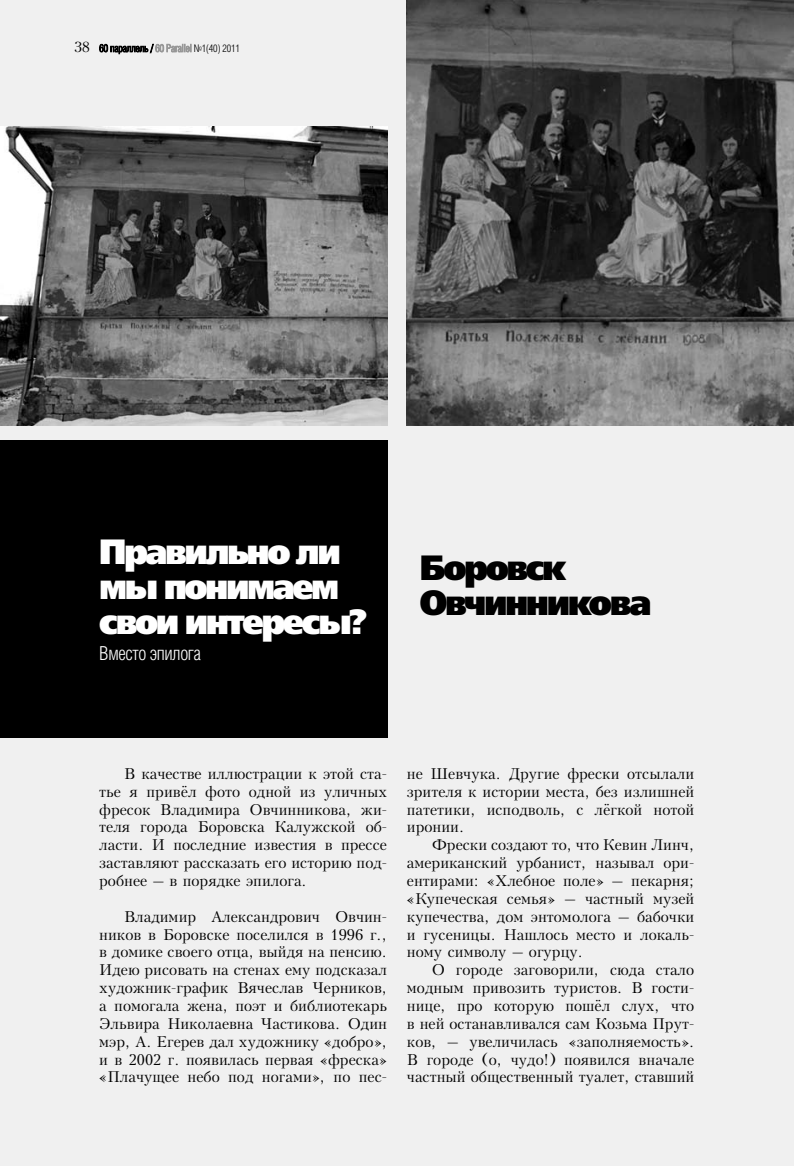
<style>
.page{position:relative;width:794px;height:1166px;background:#f0f0f0}
.page>*{position:absolute;margin:0;border:0;box-sizing:border-box;transform-origin:0 0}
.t1{font:35px/35px "Free Set Black C";letter-spacing:-.075em;color:#fff;scale:.96 1}
.t2{font:35px/35px "Free Set Black C";letter-spacing:-.075em;color:#000;scale:.96 1}
.t3{font:300 19.25px "Helios Cond";letter-spacing:-.02em;color:#fff}
.t4{font:14.88px/17.8px "Kudrashov C";color:#000;text-align:justify}
</style>
<div class="page">
<div style="left:0;top:441px;width:387px;height:297px;background:#000"></div>
<img style="left:0;top:126px;width:387px;height:299px">
<img style="left:407px;top:0;width:387px;height:425px">
<svg style="left:99px;top:44px;width:92px;height:10px"></svg>
<h1 class="t1" style="left:99px;top:534px;width:281px">Правильно ли мы понимаем свои интересы?</h1>
<p class="t3" style="left:99px;top:642px;width:103px">Вместо эпилога</p>
<h1 class="t2" style="left:420px;top:550px;width:242px">Боровск<br>Овчинникова</h1>
<p class="t4" style="left:99px;top:765px;width:289px;text-indent:25px">В качестве иллюстрации к этой ста&shy;тье я привёл фото одной из уличных фресок Владимира Овчинникова, жи&shy;теля города Боровска Калужской об&shy;ласти. И последние известия в прессе заставляют рассказать его историю под&shy;робнее – в порядке эпилога.</p>
<p class="t4" style="left:99px;top:908px;width:289px;text-indent:25px">Владимир Александрович Овчин&shy;ников в Боровске поселился в 1996 г., в домике своего отца, выйдя на пенсию.<br>Идею рисовать на стенах ему подсказал художник-график Вячеслав Черников, а помогала жена, поэт и библиотекарь Эльвира Николаевна Частикова. Один мэр, А. Егерев дал художнику «добро», и в 2002 г. появилась первая «фреска» «Плачущее небо под ногами», по пес-</p>
<p class="t4" style="left:407px;top:765px;width:289px">не Шевчука. Другие фрески отсылали зрителя к истории места, без излишней патетики, исподволь, с лёгкой нотой иронии.</p>
<p class="t4" style="left:407px;top:836px;width:289px;text-indent:25px">Фрески создают то, что Кевин Линч, американский урбанист, называл ори&shy;ентирами: «Хлебное поле» – пекарня; «Купеческая семья» – частный музей купечества, дом энтомолога – бабочки и гусеницы. Нашлось место и локаль&shy;ному символу – огурцу.</p>
<p class="t4" style="left:407px;top:961px;width:289px;text-indent:25px">О городе заговорили, сюда стало модным привозить туристов. В гости&shy;нице, про которую пошёл слух, что в ней останавливался сам Козьма Прут&shy;ков, – увеличилась «заполняемость».<br>В городе (о, чудо!) появился вначале частный общественный туалет, ставший</p>
</div>
